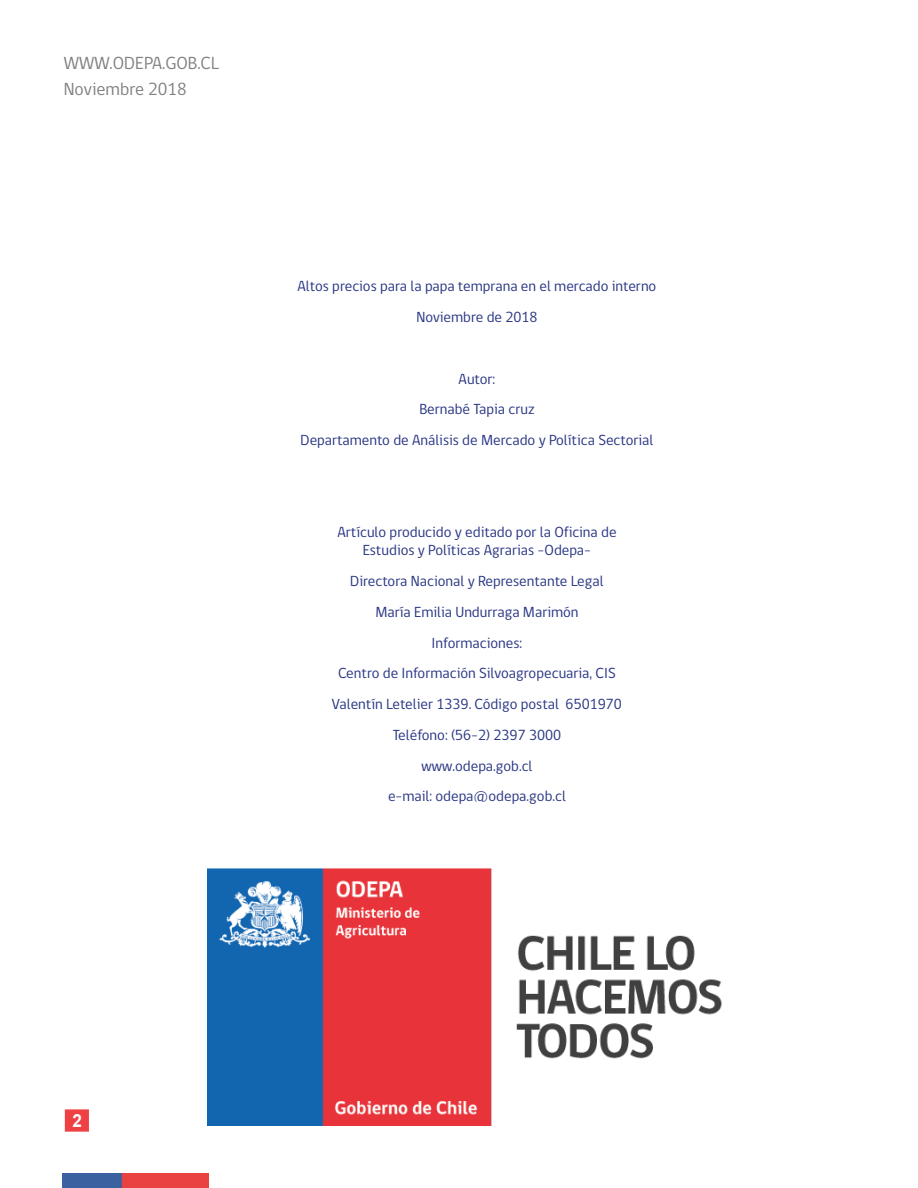
<style>
.page{position:relative;width:918px;height:1188px;background:#fff}
.page>*{position:absolute;margin:0;border:0;box-sizing:border-box;transform-origin:0 0}
.t1{font:18px/26.2px "gob CL";color:#000}
.t2{font:700 18px "Arial";color:#fff;scale:.95 1}
.t3{font:15px/30.8px "gob CL";color:#283583;text-align:center}
</style>
<div class="page">
<img style="left:63px;top:1174px;width:145px;height:14px">
<div style="left:65px;top:1109px;width:24px;height:23px;background:#ef4144;border:2px solid #ef4144"></div>
<img style="left:207px;top:869px;width:515px;height:256px">
<p class="t1" style="left:64px;top:50px;width:157px">WWW.ODEPA.GOB.CL<br>Noviembre 2018</p>
<p class="t3" style="left:298px;top:271px;width:360px">Altos precios para la papa temprana en el mercado interno<br>Noviembre de 2018</p>
<p class="t3" style="left:300px;top:364px;width:355px">Autor:<br>Bernabé Tapia cruz<br>Departamento de Análisis de Mercado y Política Sectorial</p>
<p class="t3" style="left:337px;top:524px;width:281px;line-height:18px">Artículo producido y editado por la Oficina de<br>Estudios y Políticas Agrarias -Odepa-</p>
<p class="t3" style="left:332px;top:566px;width:292px">Directora Nacional y Representante Legal<br>María Emilia Undurraga Marimón<br>Informaciones:<br>Centro de Información Silvoagropecuaria, CIS<br>Valentín Letelier 1339. Código postal 6501970<br>Teléfono: (56-2) 2397 3000<br>www.odepa.gob.cl<br>e-mail: odepa@odepa.gob.cl</p>
<p class="t2" style="left:72px;top:1108px;width:12px">2</p>
</div>
